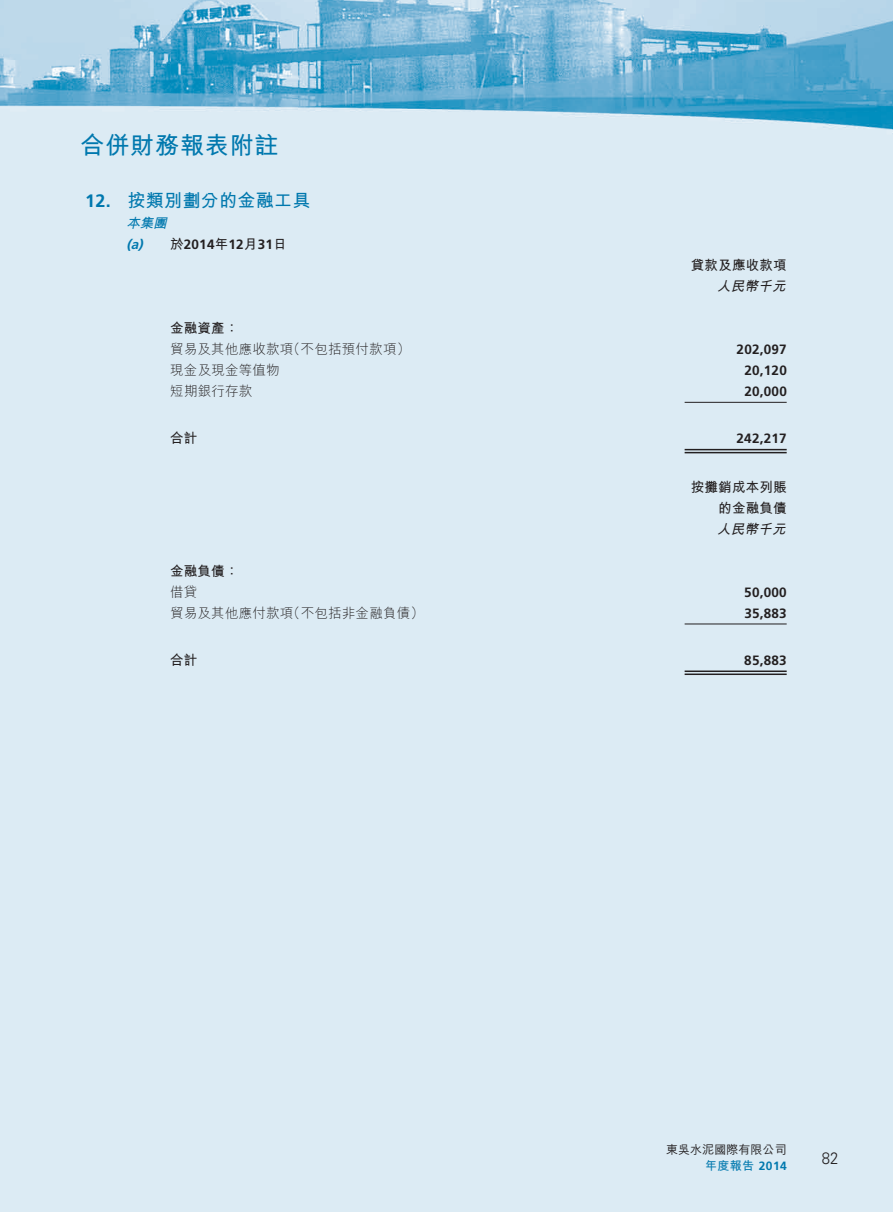
<style>
.page{position:relative;width:893px;height:1212px;background:#fff}
.page>*{position:absolute;margin:0;border:0;box-sizing:border-box;transform-origin:0 0}
.t1{font:700 24px "M Hei HK";letter-spacing:.035em;color:#0078ae}
.t2{font:700 18px "M Hei HK";letter-spacing:.015em;color:#0078ae}
.t3{font:300 16.5px "Univers LT Std";color:#231f20;scale:.9 1}
.t4{font:700 13.5px/21px "Frutiger LT Std";letter-spacing:.015em;color:#231f20}
.t5{font:300 13.5px/21px "M Hei HK";letter-spacing:.015em;color:#231f20}
.t6{font:700 13.5px/21px "M Hei HK";letter-spacing:.015em;color:#231f20}
.t7{font:500 12px/15px "M Hei HK";letter-spacing:.005em;color:#231f20;text-align:right}
.s1{font-family:"Frutiger LT Std"}
.s2{font-family:"M Hei HK";font-style:italic;color:#0078ae}
.s3{font-style:italic;color:#0078ae}
.s4{font-family:"M Hei HK"}
.s5{font-weight:700}
.s6{font-style:italic}
.s7{font-weight:300}
.s8{font-weight:700;color:#0078ae}
.s9{font-family:"Frutiger LT Std";font-weight:700;color:#0078ae}
</style>
<div class="page">
<img style="left:0;top:0;width:893px;height:1212px">
<hr style="left:685px;top:402px;width:102px;height:1px;background:#231f20">
<hr style="left:685px;top:449px;width:102px;height:1px;background:#231f20">
<hr style="left:685px;top:452px;width:102px;height:1px;background:#231f20">
<hr style="left:685px;top:624px;width:102px;height:1px;background:#231f20">
<hr style="left:685px;top:670px;width:102px;height:2px;background:#231f20">
<hr style="left:685px;top:673px;width:102px;height:2px;background:#231f20">
<h1 class="t1" style="left:81px;top:128px;width:200px">合併財務報表附註</h1>
<p class="t2" style="left:85px;top:188px;width:227px"><span class="s1">12.</span> 按類別劃分的金融工具</p>
<p class="t4" style="left:126px;top:213px;width:162px"><span class="s2">本集團<br></span><span class="s3">(a)</span> <span class="s4">於</span>2014<span class="s4">年</span>12<span class="s4">月</span>31<span class="s4">日</span></p>
<p class="t5" style="left:170px;top:317px;width:242px"><span class="s5">金融資產：<br></span>貿易及其他應收款項（不包括預付款項）</p>
<p class="t6" style="left:691px;top:254px;width:100px;text-align:right">貸款及應收款項<span class="s6">人民幣千元</span></p>
<p class="t4" style="left:737px;top:339px;width:52px">202,097</p>
<p class="t5" style="left:170px;top:359px;width:111px">現金及現金等值物</p>
<p class="t4" style="left:744px;top:360px;width:44px">20,120</p>
<p class="t5" style="left:170px;top:380px;width:84px">短期銀行存款</p>
<p class="t4" style="left:744px;top:381px;width:44px">20,000</p>
<p class="t6" style="left:170px;top:427px;width:29px">合計</p>
<p class="t4" style="left:736px;top:428px;width:52px">242,217</p>
<p class="t6" style="left:717px;top:476px;width:74px;text-indent:-26px">按攤銷成本列賬的金融負債<span class="s6">人民幣千元</span></p>
<p class="t6" style="left:170px;top:560px;width:70px">金融負債：<span class="s7">借貸</span></p>
<p class="t4" style="left:744px;top:582px;width:44px">50,000</p>
<p class="t5" style="left:170px;top:602px;width:255px">貿易及其他應付款項（不包括非金融負債）</p>
<p class="t4" style="left:744px;top:603px;width:44px">35,883</p>
<p class="t6" style="left:170px;top:648px;width:29px">合計</p>
<p class="t4" style="left:744px;top:650px;width:44px">85,883</p>
<p class="t7" style="left:666px;top:1142px;width:122px">東吳水泥國際有限公司<span class="s8">年度報告</span> <span class="s9">2014</span></p>
<p class="t3" style="left:822px;top:1148px;width:20px">82</p>
</div>
